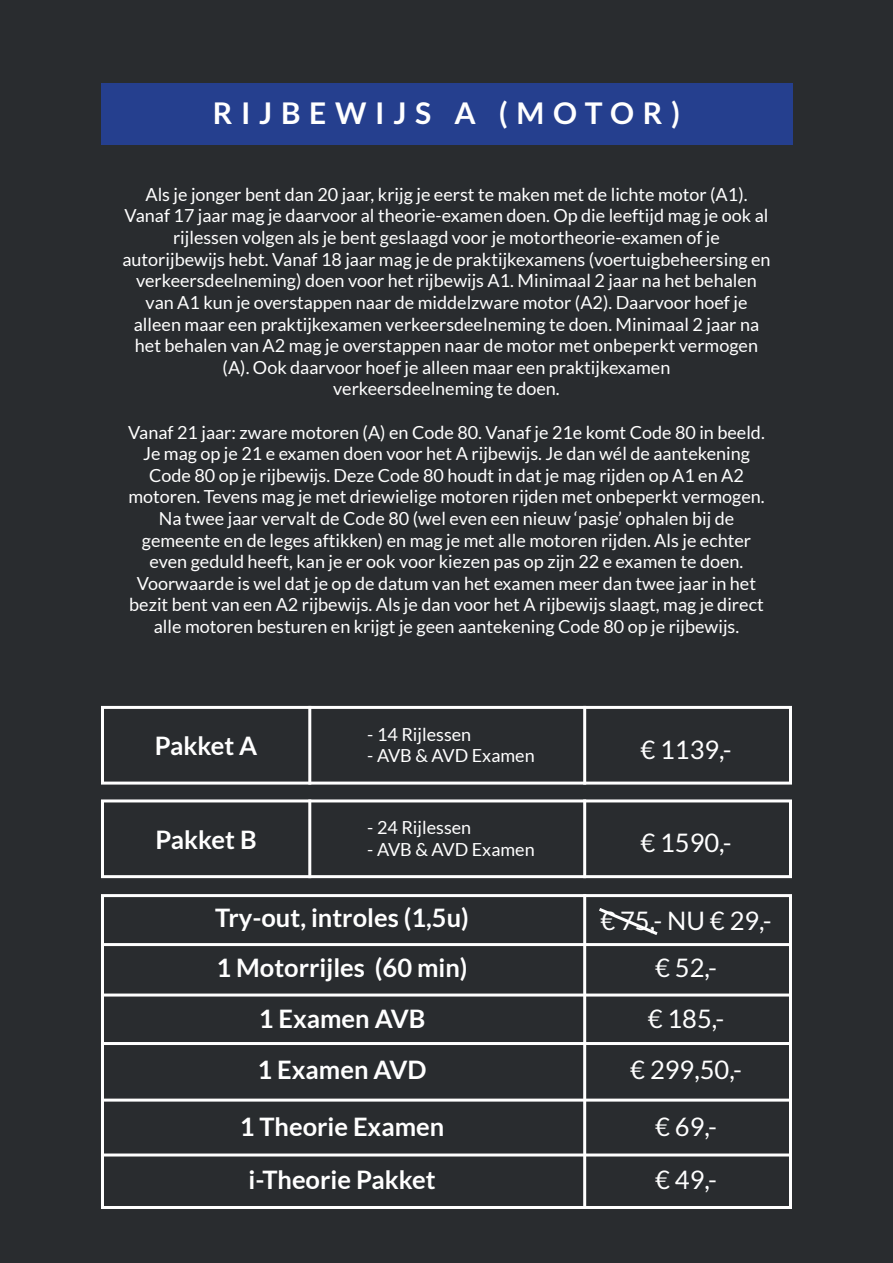
<style>
.page{position:relative;width:893px;height:1263px;background:#292c2f}
.page>*{position:absolute;margin:0;border:0;box-sizing:border-box;transform-origin:0 0}
.t1{font:700 30px "Lato";letter-spacing:.29em;color:#fff}
.t2{font:700 25.5px "Lato";color:#fff}
.t3{font:25.5px "Lato";color:#fff}
.t4{font:18px/21.6px "Lato";color:#fff;text-align:center}
</style>
<div class="page">
<div style="left:101px;top:83px;width:691px;height:62px;background:#253f8e"></div>
<div style="left:101px;top:706px;width:691px;height:78px;border:3px solid #fff"></div>
<div style="left:101px;top:799px;width:691px;height:79px;border:3px solid #fff"></div>
<hr style="left:308px;top:706px;width:3px;height:78px;background:#fff">
<hr style="left:308px;top:799px;width:3px;height:79px;background:#fff">
<hr style="left:583px;top:706px;width:3px;height:78px;background:#fff">
<hr style="left:583px;top:799px;width:3px;height:79px;background:#fff">
<div style="left:101px;top:894px;width:691px;height:315px;border:3px solid #fff"></div>
<hr style="left:583px;top:894px;width:3px;height:315px;background:#fff">
<hr style="left:101px;top:993px;width:688px;height:3px;background:#fff">
<hr style="left:101px;top:1042px;width:688px;height:3px;background:#fff">
<hr style="left:101px;top:1098px;width:688px;height:3px;background:#fff">
<hr style="left:101px;top:1153px;width:688px;height:3px;background:#fff">
<hr style="left:101px;top:943px;width:688px;height:3px;background:#fff">
<svg style="left:599px;top:908px;width:59px;height:27px"></svg>
<p class="t1" style="left:213px;top:96px;width:469px">RIJBEWIJS A (MOTOR)</p>
<p class="t4" style="left:145px;top:183px;width:604px">Als je jonger bent dan 20 jaar, krijg je eerst te maken met de lichte motor (A1).</p>
<p class="t4" style="left:125px;top:205px;width:645px">Vanaf 17 jaar mag je daarvoor al theorie-examen doen. Op die leeftijd mag je ook al rijlessen volgen als je bent geslaagd voor je motortheorie-examen of je</p>
<p class="t4" style="left:122px;top:248px;width:650px">autorijbewijs hebt. Vanaf 18 jaar mag je de praktijkexamens (voertuigbeheersing en</p>
<p class="t4" style="left:136px;top:270px;width:622px">verkeersdeelneming) doen voor het rijbewijs A1. Minimaal 2 jaar na het behalen van A1 kun je overstappen naar de middelzware motor (A2). Daarvoor hoef je</p>
<p class="t4" style="left:134px;top:313px;width:627px">alleen maar een praktijkexamen verkeersdeelneming te doen. Minimaal 2 jaar na het behalen van A2 mag je overstappen naar de motor met onbeperkt vermogen (A). Ook daarvoor hoef je alleen maar een praktijkexamen</p>
<p class="t4" style="left:333px;top:378px;width:228px">verkeersdeelneming te doen.</p>
<p class="t4" style="left:128px;top:421px;width:638px">Vanaf 21 jaar: zware motoren (A) en Code 80. Vanaf je 21e komt Code 80 in beeld.<br>Je mag op je 21 e examen doen voor het A rijbewijs. Je dan wél de aantekening<br>Code 80 op je rijbewijs. Deze Code 80 houdt in dat je mag rijden op A1 en A2</p>
<p class="t4" style="left:128px;top:486px;width:638px">motoren. Tevens mag je met driewielige motoren rijden met onbeperkt vermogen.<br>Na twee jaar vervalt de Code 80 (wel even een nieuw ‘pasje’ ophalen bij de</p>
<p class="t4" style="left:142px;top:529px;width:611px">gemeente en de leges aftikken) en mag je met alle motoren rijden. Als je echter even geduld heeft, kan je er ook voor kiezen pas op zijn 22 e examen te doen.</p>
<p class="t4" style="left:129px;top:572px;width:636px">Voorwaarde is wel dat je op de datum van het examen meer dan twee jaar in het bezit bent van een A2 rijbewijs. Als je dan voor het A rijbewijs slaagt, mag je direct alle motoren besturen en krijgt je geen aantekening Code 80 op je rijbewijs.</p>
<p class="t2" style="left:155px;top:731px;width:104px">Pakket A</p>
<p class="t2" style="left:156px;top:825px;width:103px">Pakket B</p>
<p class="t4" style="left:367px;top:723px;width:105px">- 14 Rijlessen</p>
<p class="t4" style="left:367px;top:745px;width:169px">- AVB &amp; AVD Examen</p>
<p class="t4" style="left:367px;top:817px;width:105px">- 24 Rijlessen</p>
<p class="t4" style="left:367px;top:838px;width:169px">- AVB &amp; AVD Examen</p>
<p class="t2" style="left:215px;top:903px;width:255px">Try-out, introles (1,5u)</p>
<p class="t2" style="left:217px;top:953px;width:253px">1 Motorrijles (60 min)</p>
<p class="t2" style="left:259px;top:1004px;width:168px">1 Examen AVB</p>
<p class="t2" style="left:258px;top:1055px;width:171px">1 Examen AVD</p>
<p class="t2" style="left:240px;top:1112px;width:206px">1 Theorie Examen</p>
<p class="t2" style="left:249px;top:1165px;width:188px">i-Theorie Pakket</p>
<p class="t3" style="left:640px;top:735px;width:93px">€ 1139,-</p>
<p class="t3" style="left:640px;top:829px;width:93px">€ 1590,-</p>
<p class="t3" style="left:600px;top:906px;width:173px">€ 75,- NU € 29,-</p>
<p class="t3" style="left:655px;top:954px;width:63px">€ 52,-</p>
<p class="t3" style="left:648px;top:1005px;width:78px">€ 185,-</p>
<p class="t3" style="left:630px;top:1056px;width:113px">€ 299,50,-</p>
<p class="t3" style="left:655px;top:1113px;width:63px">€ 69,-</p>
<p class="t3" style="left:655px;top:1166px;width:63px">€ 49,-</p>
</div>
